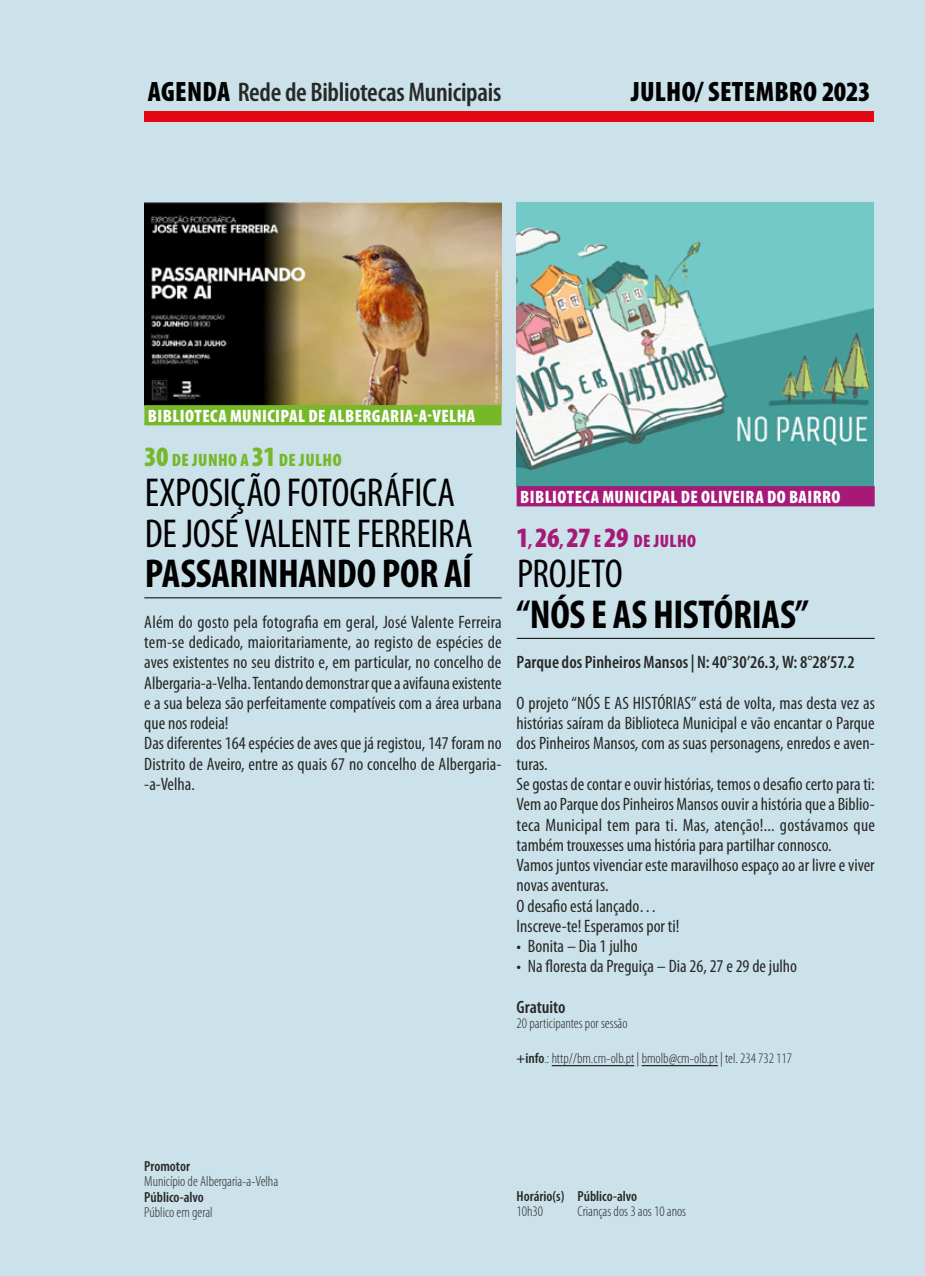
<style>
.page{position:relative;width:925px;height:1276px;background:#cce2ea}
.page>*{position:absolute;margin:0;border:0;box-sizing:border-box;transform-origin:0 0}
.t1{font:condensed 40.5px/40.5px "Myriad Pro";letter-spacing:-.01em;color:#000}
.t2{font:700 condensed 40.5px "Myriad Pro";letter-spacing:-.01em;color:#000}
.t3{font:900 condensed 28.12px "Myriad Pro";letter-spacing:.01em;color:#000}
.t4{font:600 condensed 27px "Myriad Pro";letter-spacing:-.01em;color:#282827}
.t5{font:condensed 18px/20.2px "Myriad Pro";color:#282827}
.t6{font:900 condensed 18px "Myriad Pro";letter-spacing:.025em;color:#fff}
.t7{font:600 condensed 18px "Myriad Pro";letter-spacing:.005em;color:#282827}
.t8{font:900 condensed 18px "Myriad Pro";letter-spacing:.025em;color:#76b82a}
.t9{font:900 condensed 18px "Myriad Pro";letter-spacing:.025em;color:#a71977}
.t10{font:300 condensed 14.62px "Myriad Pro";color:#282827}
.t11{font:600 condensed 14.62px "Myriad Pro";color:#282827}
.s1{font-weight:900;font-size:28.12px;color:#000}
.s2{font-size:28.12px}
.s3{font-weight:600}
</style>
<div class="page">
<div style="left:144px;top:111px;width:730px;height:11px;background:#e30613"></div>
<img style="left:517px;top:203px;width:357px;height:283px">
<div style="left:517px;top:486px;width:358px;height:20px;background:#a71977"></div>
<hr style="left:517px;top:638px;width:358px;height:1px;background:#000">
<hr style="left:552px;top:1065px;width:82px;height:1px;background:#000">
<hr style="left:642px;top:1065px;width:76px;height:1px;background:#000">
<img style="left:144px;top:203px;width:358px;height:202px">
<div style="left:144px;top:405px;width:358px;height:20px;background:#76b82a"></div>
<hr style="left:144px;top:597px;width:358px;height:1px;background:#000">
<h3 class="t4" style="left:148px;top:78px;width:355px"><span class="s1">AGENDA</span> Rede de Bibliotecas Municipais</h3>
<h2 class="t3" style="left:631px;top:76px;width:241px">JULHO/ SETEMBRO 2023</h2>
<p class="t6" style="left:148px;top:405px;width:329px">BIBLIOTECA MUNICIPAL DE ALBERGARIA-A-VELHA</p>
<p class="t8" style="left:144px;top:450px;width:199px"><span class="s2">30</span> DE JUNHO A <span class="s2">31</span> DE JULHO</p>
<h1 class="t1" style="left:145px;top:473px;width:329px">EXPOSIÇÃO FOTOGRÁFICA<br>DE JOSÉ VALENTE FERREIRA</h1>
<h1 class="t2" style="left:145px;top:551px;width:329px">PASSARINHANDO POR AÍ</h1>
<p class="t5" style="left:144px;top:612px;width:359px">Além do gosto pela fotografia em geral, José Valente Ferreira tem-se dedicado, maioritariamente, ao registo de espécies de aves existentes no seu distrito e, em particular, no concelho de Albergaria-a-Velha. Tentando demonstrar que a avifauna existente e a sua beleza são perfeitamente compatíveis com a área urbana que nos rodeia!<br>Das diferentes 164 espécies de aves que já registou, 147 foram no Distrito de Aveiro, entre as quais 67 no concelho de Albergaria--a-Velha.</p>
<p class="t6" style="left:520px;top:486px;width:322px">BIBLIOTECA MUNICIPAL DE OLIVEIRA DO BAIRRO</p>
<p class="t9" style="left:517px;top:531px;width:181px"><span class="s2">1</span>, <span class="s2">26</span>, <span class="s2">27</span> E <span class="s2">29</span> DE JULHO</p>
<h1 class="t1" style="left:517px;top:554px;width:107px">PROJETO</h1>
<h1 class="t2" style="left:517px;top:592px;width:294px">“NÓS E AS HISTÓRIAS”</h1>
<p class="t7" style="left:517px;top:652px;width:340px">Parque dos Pinheiros Mansos | N: 40°30’26.3, W: 8°28’57.2</p>
<p class="t5" style="left:517px;top:693px;width:360px">O projeto “NÓS E AS HISTÓRIAS” está de volta, mas desta vez as histórias saíram da Biblioteca Municipal e vão encantar o Parque dos Pinheiros Mansos, com as suas personagens, enredos e aven&shy;turas.<br>Se gostas de contar e ouvir histórias, temos o desafio certo para ti:<br>Vem ao Parque dos Pinheiros Mansos ouvir a história que a Biblio&shy;teca Municipal tem para ti. Mas, atenção!... gostávamos que também trouxesses uma história para partilhar connosco.<br>Vamos juntos vivenciar este maravilhoso espaço ao ar livre e viver novas aventuras.<br>O desafio está lançado…<br>Inscreve-te! Esperamos por ti!</p>
<p class="t5" style="left:517px;top:936px;width:122px">• Bonita – Dia 1 julho</p>
<p class="t5" style="left:517px;top:956px;width:282px">• Na floresta da Preguiça – Dia 26, 27 e 29 de julho</p>
<p class="t7" style="left:517px;top:997px;width:51px">Gratuito</p>
<p class="t10" style="left:517px;top:1015px;width:112px">20 participantes por sessão</p>
<p class="t10" style="left:517px;top:1051px;width:277px"><span class="s3">+info</span>.: http//bm.cm-olb.pt | bmolb@cm-olb.pt | tel. 234 732 117</p>
<p class="t11" style="left:144px;top:1158px;width:47px">Promotor</p>
<p class="t10" style="left:144px;top:1173px;width:135px">Município de Albergaria-a-Velha</p>
<p class="t11" style="left:144px;top:1188px;width:61px">Público-alvo</p>
<p class="t10" style="left:144px;top:1204px;width:70px">Público em geral</p>
<p class="t11" style="left:517px;top:1188px;width:49px">Horário(s)</p>
<p class="t10" style="left:517px;top:1203px;width:28px">10h30</p>
<p class="t11" style="left:577px;top:1188px;width:61px">Público-alvo</p>
<p class="t10" style="left:577px;top:1203px;width:110px">Crianças dos 3 aos 10 anos</p>
</div>
